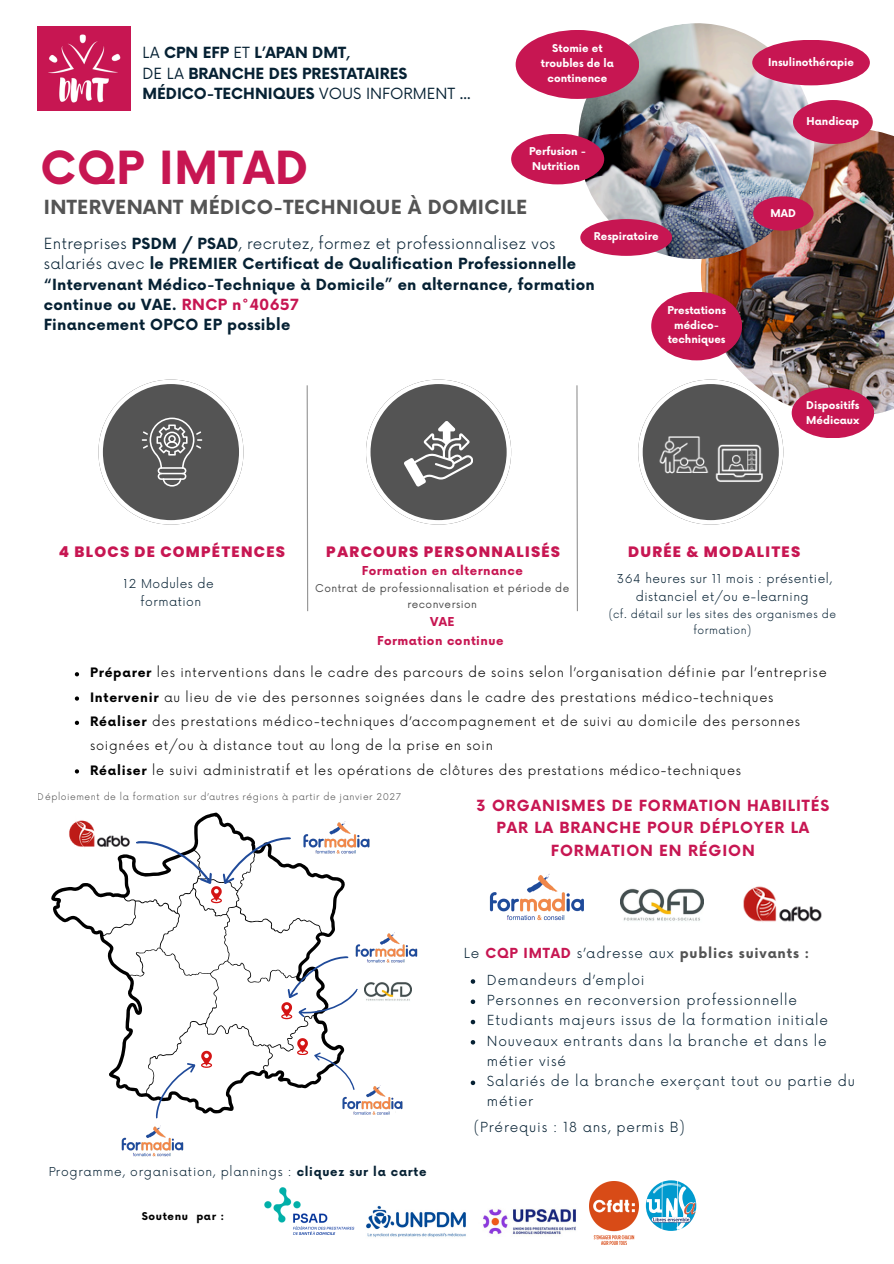
<style>
.page{position:relative;width:894px;height:1264px;background:#fff}
.page>*{position:absolute;margin:0;border:0;box-sizing:border-box;transform-origin:0 0}
.t1{font:700 44.4px "Now";letter-spacing:.02em;color:#c71652}
.t2{font:700 18.9px "Now";letter-spacing:.02em;color:#545454}
.t3{font:700 15px/20.2px "Now";letter-spacing:.02em;color:#062133}
.t4{font:700 15px/20.2px "Now";color:#062133}
.t5{font:700 15px/22.5px "Now";letter-spacing:.06em;color:#c71652;text-align:center}
.t6{font:800 15px "Poppins";letter-spacing:.08em;color:#c71652}
.t7{font:300 13.5px/20.2px "Now";letter-spacing:.06em;color:#062133}
.t8{font:300 12.6px/24.3px "Now";letter-spacing:.06em;color:#000}
.t9{font:300 12px/18px "Now";letter-spacing:.04em;color:#062133;text-align:center}
.t10{font:300 12px "Now";letter-spacing:.06em;color:#062133}
.t11{font:700 12px/19.2px "Now";letter-spacing:.04em;color:#c71652;text-align:center}
.t12{font:700 10.5px/14.7px "Now";color:#fff;text-align:center}
.t13{font:10.5px/15.8px "Now";letter-spacing:.04em;color:#4b4b4b;text-align:center}
.t14{font:300 10.5px/15.8px "Now";letter-spacing:.04em;color:#062133;text-align:center}
.t15{font:700 10.5px "Now";letter-spacing:.06em;color:#000}
.t16{font:300 9px "Now";letter-spacing:.06em;color:#545454}
.s1{font-weight:400}
.s2{font-weight:500}
.s3{font-weight:300}
.s4{color:#c71652}
.s5{font-weight:700}
.s6{font-weight:700;color:#c71652}
.s7{font-weight:700;color:#545454}
</style>
<div class="page">
<svg style="left:51px;top:812px;width:294px;height:301px"></svg>
<svg style="left:297px;top:1038px;width:11px;height:16px"></svg>
<svg style="left:135px;top:821px;width:156px;height:82px"></svg>
<svg style="left:281px;top:943px;width:77px;height:88px"></svg>
<svg style="left:145px;top:1050px;width:67px;height:68px"></svg>
<svg style="left:314px;top:1052px;width:38px;height:37px"></svg>
<img style="left:364px;top:982px;width:47px;height:19px">
<img style="left:68px;top:813px;width:62px;height:35px">
<img style="left:353px;top:932px;width:65px;height:32px">
<img style="left:340px;top:1081px;width:63px;height:34px">
<hr style="left:306px;top:385px;width:2px;height:226px;background:#949494">
<svg style="left:638px;top:380px;width:145px;height:144px"></svg>
<svg style="left:98px;top:379px;width:145px;height:145px"></svg>
<hr style="left:576px;top:385px;width:2px;height:226px;background:#949494">
<img style="left:714px;top:438px;width:50px;height:46px">
<img style="left:648px;top:420px;width:74px;height:60px">
<img style="left:489px;top:874px;width:95px;height:47px">
<img style="left:743px;top:886px;width:78px;height:36px">
<img style="left:620px;top:888px;width:83px;height:33px">
<svg style="left:366px;top:379px;width:145px;height:145px"></svg>
<img style="left:700px;top:130px;width:193px;height:287px">
<img style="left:578px;top:23px;width:243px;height:243px">
<svg style="left:580px;top:219px;width:92px;height:37px;background:#c63e6e"></svg>
<svg style="left:752px;top:40px;width:117px;height:45px;background:#ce4171"></svg>
<svg style="left:651px;top:291px;width:90px;height:69px;background:#c43563"></svg>
<svg style="left:792px;top:100px;width:80px;height:44px;background:#ca3e6d"></svg>
<svg style="left:791px;top:387px;width:82px;height:51px;background:#c73b69"></svg>
<svg style="left:511px;top:134px;width:93px;height:50px;background:#c23667"></svg>
<svg style="left:753px;top:196px;width:60px;height:35px;background:#ba2c5b"></svg>
<img style="left:300px;top:817px;width:70px;height:38px">
<img style="left:121px;top:1125px;width:63px;height:32px">
<svg style="left:515px;top:30px;width:124px;height:69px;background:#cc4371"></svg>
<img style="left:38px;top:26px;width:92px;height:85px">
<img style="left:264px;top:1187px;width:91px;height:48px">
<img style="left:366px;top:1205px;width:100px;height:33px">
<img style="left:483px;top:1209px;width:93px;height:26px">
<img style="left:589px;top:1181px;width:49px;height:63px">
<svg style="left:645px;top:1180px;width:51px;height:50px"></svg>
<svg style="left:75px;top:672px;width:4px;height:4px"></svg>
<svg style="left:75px;top:696px;width:4px;height:4px"></svg>
<svg style="left:75px;top:720px;width:4px;height:5px"></svg>
<svg style="left:75px;top:769px;width:4px;height:4px"></svg>
<svg style="left:470px;top:979px;width:5px;height:4px"></svg>
<svg style="left:470px;top:999px;width:5px;height:5px"></svg>
<svg style="left:470px;top:1019px;width:5px;height:5px"></svg>
<svg style="left:470px;top:1040px;width:5px;height:4px"></svg>
<svg style="left:470px;top:1080px;width:5px;height:5px"></svg>
<p class="t4" style="left:142px;top:44px;width:329px"><span class="s1">LA</span> CPN EFP <span class="s1">ET</span> L’APAN DMT<span class="s2">,<br></span><span class="s1">DE LA</span> BRANCHE DES PRESTATAIRES<br>MÉDICO-TECHNIQUES <span class="s1">VOUS INFORMENT ...</span></p>
<p class="t12" style="left:541px;top:42px;width:74px">Stomie et troubles de la continence</p>
<h1 class="t1" style="left:40px;top:144px;width:269px">CQP IMTAD</h1>
<p class="t12" style="left:529px;top:144px;width:59px;text-align:left">Perfusion -<br>Nutrition</p>
<h2 class="t2" style="left:44px;top:196px;width:485px">INTERVENANT MÉDICO-TECHNIQUE À DOMICILE</h2>
<p class="t3" style="left:44px;top:234px;width:552px"><span class="s3">Entreprises</span> PSDM / PSAD<span class="s3">, recrutez, formez et professionnalisez vos salariés avec</span> le PREMIER Certificat de Qualification Professionnelle “Intervenant Médico-Technique à Domicile” en alternance, formation continue ou VAE. <span class="s4">RNCP n°40657<br></span>Financement OPCO EP possible</p>
<p class="t12" style="left:593px;top:230px;width:66px">Respiratoire</p>
<p class="t12" style="left:667px;top:303px;width:60px">Prestations médico&shy;techniques</p>
<p class="t12" style="left:767px;top:55px;width:87px">Insulinothérapie</p>
<p class="t12" style="left:806px;top:114px;width:54px">Handicap</p>
<p class="t12" style="left:770px;top:206px;width:27px">MAD</p>
<p class="t12" style="left:806px;top:398px;width:55px;text-align:left">Dispositifs<br>Médicaux</p>
<p class="t6" style="left:59px;top:541px;width:227px">4 BLOCS DE COMPÉTENCES</p>
<p class="t6" style="left:326px;top:541px;width:235px">PARCOURS PERSONNALISÉS</p>
<p class="t6" style="left:628px;top:541px;width:173px">DURÉE &amp; MODALITES</p>
<p class="t11" style="left:361px;top:561px;width:162px">Formation en alternance</p>
<p class="t13" style="left:315px;top:581px;width:255px">Contrat de professionnalisation et période de reconversion</p>
<p class="t11" style="left:377px;top:612px;width:128px">VAE<br>Formation continue</p>
<p class="t9" style="left:616px;top:569px;width:216px;line-height:18.5px">364 heures sur 11 mois : présentiel, distanciel et/ou e-learning</p>
<p class="t14" style="left:608px;top:606px;width:229px">(cf. détail sur les sites des organismes de formation)</p>
<p class="t9" style="left:124px;top:575px;width:91px">12 Modules de formation</p>
<p class="t8" style="left:90px;top:661px;width:738px"><span class="s5">Préparer</span> les interventions dans le cadre des parcours de soins selon l’organisation définie par l’entreprise <span class="s5">Intervenir</span> au lieu de vie des personnes soignées dans le cadre des prestations médico-techniques <span class="s5">Réaliser</span> des prestations médico-techniques d’accompagnement et de suivi au domicile des personnes soignées et/ou à distance tout au long de la prise en soin<br><span class="s5">Réaliser</span> le suivi administratif et les opérations de clôtures des prestations médico-techniques</p>
<p class="t16" style="left:38px;top:791px;width:364px">Déploiement de la formation sur d’autres régions à partir de janvier 2027</p>
<p class="t10" style="left:48px;top:1164px;width:380px">Programme, organisation, plannings : <span class="s5">cliquez sur la carte</span></p>
<p class="t15" style="left:142px;top:1210px;width:84px">Soutenu par :</p>
<p class="t5" style="left:476px;top:795px;width:354px">3 ORGANISMES DE FORMATION HABILITÉS<br>PAR LA BRANCHE POUR DÉPLOYER LA<br>FORMATION EN RÉGION</p>
<p class="t7" style="left:487px;top:940px;width:324px;line-height:27px;text-indent:-23px">Le <span class="s6">CQP IMTAD</span> s’adresse aux <span class="s7">publics suivants :<br></span>Demandeurs d’emploi</p>
<p class="t7" style="left:487px;top:990px;width:369px">Personnes en reconversion professionnelle Etudiants majeurs issus de la formation initiale Nouveaux entrants dans la branche et dans le métier visé<br>Salariés de la branche exerçant tout ou partie du métier</p>
<p class="t7" style="left:474px;top:1118px;width:212px">(Prérequis : 18 ans, permis B)</p>
</div>
